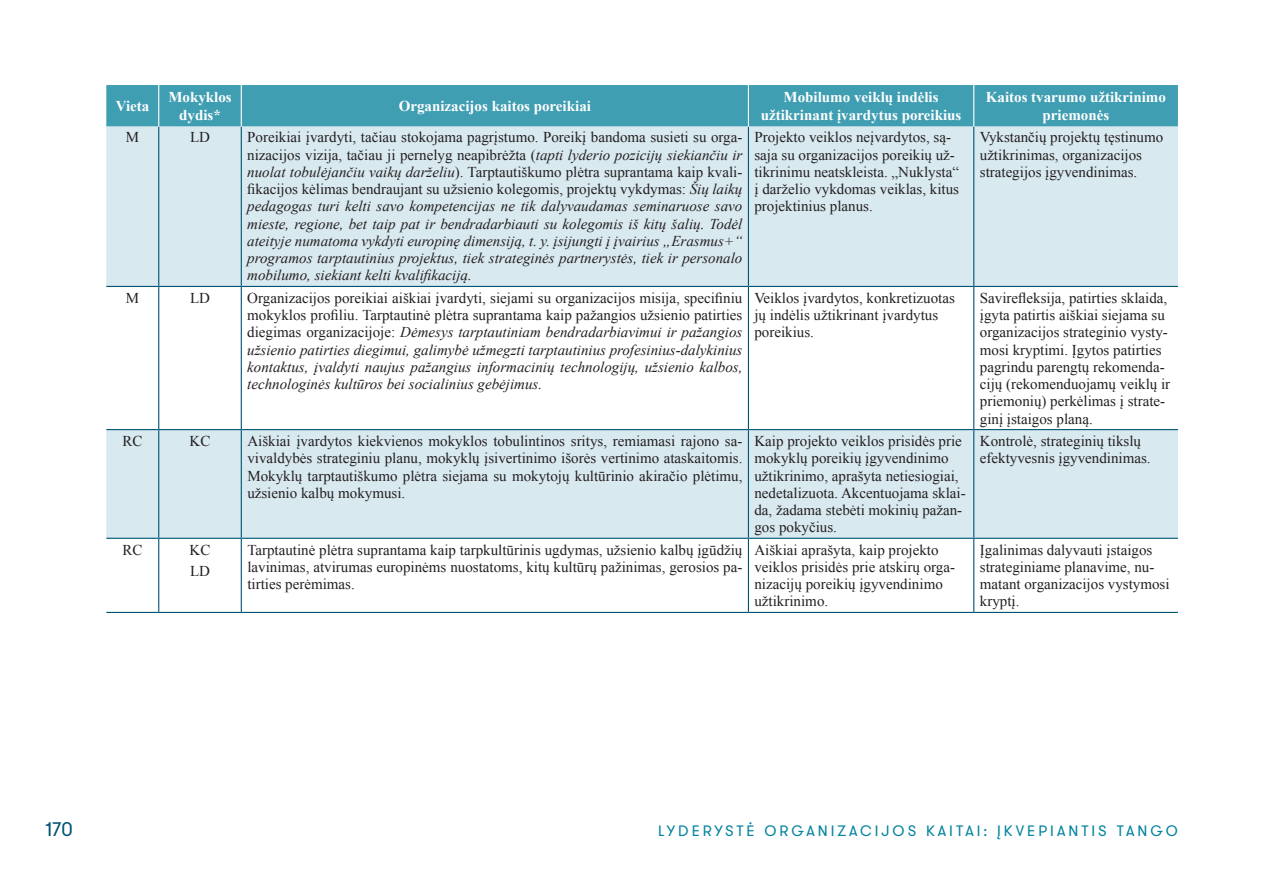
<style>
.page{position:relative;width:1263px;height:893px;background:#fff}
.page>*{position:absolute;margin:0;border:0;box-sizing:border-box;transform-origin:0 0}
.t1{font:19.5px "GT Walsheim Pro";color:#005473}
.t2{font:15px/17.2px "Times New Roman";color:#231f20}
.t3{font:italic 15px/17.2px "Times New Roman";color:#231f20;text-align:justify}
.t4{font:700 15px/18px "Times New Roman";color:#fff;text-align:center}
.t5{font:15px "GT Walsheim Pro";letter-spacing:.2em;color:#00839d}
.s1{font-style:normal}
</style>
<div class="page">
<div style="left:106px;top:85px;width:1072px;height:42px;background:#409eb2"></div>
<svg style="left:106px;top:127px;width:1072px;height:411px;fill:#d9e9f0"></svg>
<hr style="left:158px;top:127px;width:1px;height:159px;background:#005473">
<hr style="left:241px;top:127px;width:1px;height:159px;background:#005473">
<hr style="left:748px;top:127px;width:1px;height:159px;background:#005473">
<hr style="left:973px;top:127px;width:1px;height:159px;background:#005473">
<hr style="left:158px;top:287px;width:1px;height:142px;background:#005473">
<hr style="left:241px;top:287px;width:1px;height:142px;background:#005473">
<hr style="left:748px;top:287px;width:1px;height:142px;background:#005473">
<hr style="left:973px;top:287px;width:1px;height:142px;background:#005473">
<hr style="left:158px;top:430px;width:1px;height:108px;background:#005473">
<hr style="left:241px;top:430px;width:1px;height:108px;background:#005473">
<hr style="left:748px;top:430px;width:1px;height:108px;background:#005473">
<hr style="left:973px;top:430px;width:1px;height:108px;background:#005473">
<hr style="left:158px;top:539px;width:1px;height:73px;background:#005473">
<hr style="left:241px;top:539px;width:1px;height:73px;background:#005473">
<hr style="left:748px;top:539px;width:1px;height:73px;background:#005473">
<hr style="left:973px;top:539px;width:1px;height:73px;background:#005473">
<hr style="left:158px;top:85px;width:1px;height:42px;background:#fff">
<hr style="left:241px;top:85px;width:1px;height:42px;background:#fff">
<hr style="left:748px;top:85px;width:1px;height:42px;background:#fff">
<hr style="left:973px;top:85px;width:1px;height:42px;background:#fff">
<hr style="left:106px;top:286px;width:53px;height:1px;background:#005473">
<hr style="left:159px;top:286px;width:82px;height:1px;background:#005473">
<hr style="left:241px;top:286px;width:507px;height:1px;background:#005473">
<hr style="left:748px;top:286px;width:226px;height:1px;background:#005473">
<hr style="left:974px;top:286px;width:204px;height:1px;background:#005473">
<hr style="left:106px;top:429px;width:53px;height:1px;background:#005473">
<hr style="left:159px;top:429px;width:82px;height:1px;background:#005473">
<hr style="left:241px;top:429px;width:507px;height:1px;background:#005473">
<hr style="left:748px;top:429px;width:226px;height:1px;background:#005473">
<hr style="left:974px;top:429px;width:204px;height:1px;background:#005473">
<hr style="left:106px;top:538px;width:53px;height:1px;background:#005473">
<hr style="left:159px;top:538px;width:82px;height:1px;background:#005473">
<hr style="left:241px;top:538px;width:507px;height:1px;background:#005473">
<hr style="left:748px;top:538px;width:226px;height:1px;background:#005473">
<hr style="left:974px;top:538px;width:204px;height:1px;background:#005473">
<hr style="left:106px;top:612px;width:53px;height:1px;background:#005473">
<hr style="left:159px;top:612px;width:82px;height:1px;background:#005473">
<hr style="left:241px;top:612px;width:507px;height:1px;background:#005473">
<hr style="left:748px;top:612px;width:226px;height:1px;background:#005473">
<hr style="left:974px;top:612px;width:204px;height:1px;background:#005473">
<p class="t4" style="left:116px;top:97px;width:35px">Vieta</p>
<p class="t4" style="left:168px;top:88px;width:65px">Mokyklos dydis*</p>
<p class="t4" style="left:399px;top:97px;width:194px">Organizacijos kaitos poreikiai</p>
<p class="t4" style="left:761px;top:88px;width:202px">Mobilumo veiklų indėlis užtikrinant įvardytus poreikius</p>
<p class="t4" style="left:986px;top:88px;width:181px">Kaitos tvarumo užtikrinimo priemonės</p>
<p class="t2" style="left:126px;top:129px;width:15px">M</p>
<p class="t2" style="left:190px;top:129px;width:21px">LD</p>
<p class="t3" style="left:247px;top:128px;width:497px"><span class="s1">Poreikiai įvardyti, tačiau stokojama pagrįstumo. Poreikį bandoma susieti su orga&shy;nizacijos vizija, tačiau ji pernelyg neapibrėžta (</span>tapti lyderio pozicijų siekiančiu ir nuolat tobulėjančiu vaikų darželiu<span class="s1">). Tarptautiškumo plėtra suprantama kaip kvali&shy;fikacijos kėlimas bendraujant su užsienio kolegomis, projektų vykdymas:</span> Šių laikų pedagogas turi kelti savo kompetencijas ne tik dalyvaudamas seminaruose savo mieste, regione, bet taip pat ir bendradarbiauti su kolegomis iš kitų šalių. Todėl ateityje numatoma vykdyti europinę dimensiją, t. y. įsijungti į įvairius „Erasmus+“ programos tarptautinius projektus, tiek strateginės partnerystės, tiek ir personalo mobilumo, siekiant kelti kvalifikaciją.</p>
<p class="t2" style="left:754px;top:129px;width:206px">Projekto veiklos neįvardytos, są&shy;saja su organizacijos poreikių už&shy;tikrinimu neatskleista. „Nuklysta“ į darželio vykdomas veiklas, kitus projektinius planus.</p>
<p class="t2" style="left:980px;top:129px;width:185px">Vykstančių projektų tęstinumo užtikrinimas, organizacijos strategijos įgyvendinimas.</p>
<p class="t2" style="left:126px;top:289px;width:15px">M</p>
<p class="t2" style="left:190px;top:289px;width:21px">LD</p>
<p class="t3" style="left:247px;top:289px;width:497px"><span class="s1">Organizacijos poreikiai aiškiai įvardyti, siejami su organizacijos misija, specifiniu mokyklos profiliu. Tarptautinė plėtra suprantama kaip pažangios užsienio patirties diegimas organizacijoje:</span> Dėmesys tarptautiniam bendradarbiavimui ir pažangios užsienio patirties diegimui, galimybė užmegzti tarptautinius profesinius-dalykinius kontaktus, įvaldyti naujus pažangius informacinių technologijų, užsienio kalbos, technologinės kultūros bei socialinius gebėjimus.</p>
<p class="t2" style="left:754px;top:289px;width:202px">Veiklos įvardytos, konkretizuotas jų indėlis užtikrinant įvardytus poreikius.</p>
<p class="t2" style="left:980px;top:289px;width:192px">Savirefleksija, patirties sklaida, įgyta patirtis aiškiai siejama su organizacijos strateginio vysty&shy;mosi kryptimi. Įgytos patirties pagrindu parengtų rekomenda&shy;cijų (rekomenduojamų veiklų ir priemonių) perkėlimas į strate&shy;ginį įstaigos planą.</p>
<p class="t2" style="left:123px;top:432px;width:22px">RC</p>
<p class="t2" style="left:190px;top:432px;width:22px">KC</p>
<p class="t2" style="left:247px;top:432px;width:497px;text-align:justify">Aiškiai įvardytos kiekvienos mokyklos tobulintinos sritys, remiamasi rajono sa&shy;vivaldybės strateginiu planu, mokyklų įsivertinimo išorės vertinimo ataskaitomis.<br>Mokyklų tarptautiškumo plėtra siejama su mokytojų kultūrinio akiračio plėtimu, užsienio kalbų mokymusi.</p>
<p class="t2" style="left:754px;top:432px;width:213px">Kaip projekto veiklos prisidės prie mokyklų poreikių įgyvendinimo užtikrinimo, aprašyta netiesiogiai, nedetalizuota. Akcentuojama sklai&shy;da, žadama stebėti mokinių pažan&shy;gos pokyčius.</p>
<p class="t2" style="left:980px;top:432px;width:172px">Kontrolė, strateginių tikslų efektyvesnis įgyvendinimas.</p>
<p class="t2" style="left:123px;top:541px;width:22px">RC</p>
<p class="t2" style="left:190px;top:539px;width:22px;line-height:21.5px">KC<br>LD</p>
<p class="t2" style="left:247px;top:541px;width:497px;text-align:justify">Tarptautinė plėtra suprantama kaip tarpkultūrinis ugdymas, užsienio kalbų įgūdžių lavinimas, atvirumas europinėms nuostatoms, kitų kultūrų pažinimas, gerosios pa&shy;tirties perėmimas.</p>
<p class="t2" style="left:754px;top:541px;width:202px">Aiškiai aprašyta, kaip projekto veiklos prisidės prie atskirų orga&shy;nizacijų poreikių įgyvendinimo užtikrinimo.</p>
<p class="t2" style="left:980px;top:541px;width:191px">Įgalinimas dalyvauti įstaigos strateginiame planavime, nu&shy;matant organizacijos vystymosi kryptį.</p>
<h1 class="t1" style="left:45px;top:817px;width:29px">170</h1>
<p class="t5" style="left:658px;top:821px;width:521px">LYDERYSTĖ ORGANIZACIJOS KAITAI: ĮKVEPIANTIS TANGO</p>
</div>
